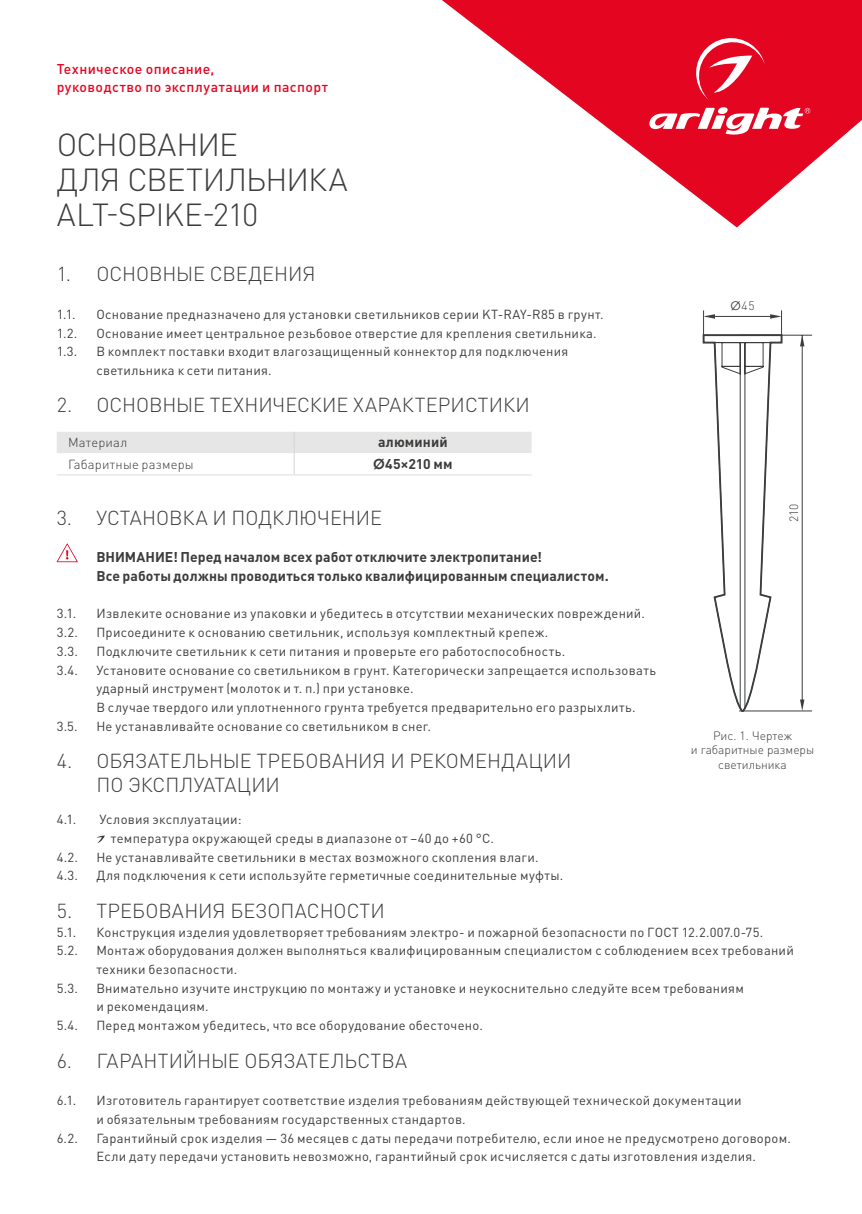
<style>
.page{position:relative;width:862px;height:1214px;background:#fff}
.page>*{position:absolute;margin:0;border:0;box-sizing:border-box;transform-origin:0 0}
.t1{font:300 31.6px/35px "DIN Pro";letter-spacing:-.025em;color:#3d3d3c}
.t2{font:300 20px/24px "DIN Pro";color:#3c3c3b}
.t3{font:700 14px/18.8px "DIN Pro";letter-spacing:.005em;color:#3c3c3b}
.t4{font:500 14px/18px "DIN Pro";letter-spacing:.03em;color:#e40521}
.t5{font:13px/18.8px "DIN Pro";letter-spacing:.025em;color:#3c3c3b}
.t6{font:300 13px "DIN Pro";letter-spacing:.015em;color:#3c3c3b}
.t7{font:300 12px/14.4px "DIN Pro";color:#3c3c3b;text-align:center}
.s1{font-family:"Century Gothic"}
.s2{font-family:"Century Gothic";font-weight:400}
</style>
<div class="page">
<svg style="left:442px;top:0;width:420px;height:227px;fill:#e40521"></svg>
<svg style="left:646px;top:107px;width:164px;height:30px"></svg>
<svg style="left:691px;top:33px;width:73px;height:66px;background:#e83047"></svg>
<svg style="left:57px;top:431px;width:474px;height:43px"></svg>
<hr style="left:57px;top:474px;width:237px;height:1px;background:#dedede">
<hr style="left:294px;top:474px;width:237px;height:1px;background:#dedede">
<svg style="left:96px;top:835px;width:9px;height:7px"></svg>
<svg style="left:57px;top:543px;width:21px;height:19px"></svg>
<hr style="left:781px;top:310px;width:1px;height:32px;background:#3b3e3c">
<hr style="left:703px;top:310px;width:1px;height:32px;background:#3b3e3c">
<hr style="left:705px;top:316px;width:66px;height:1px;background:#3b3e3c">
<hr style="left:739px;top:335px;width:73px;height:1px;background:#3b3e3c">
<hr style="left:739px;top:710px;width:73px;height:1px;background:#3b3e3c">
<hr style="left:802px;top:335px;width:1px;height:370px;background:#3b3e3c">
<svg style="left:703px;top:314px;width:12px;height:5px"></svg>
<svg style="left:770px;top:314px;width:11px;height:5px"></svg>
<svg style="left:800px;top:335px;width:4px;height:11px"></svg>
<svg style="left:800px;top:699px;width:4px;height:12px"></svg>
<svg style="left:702px;top:333px;width:81px;height:379px"></svg>
<p class="t4" style="left:57px;top:60px;width:273px">Техническое описание,<br>руководство по эксплуатации и паспорт</p>
<h1 class="t1" style="left:57px;top:126px;width:292px">ОСНОВАНИЕ<br>ДЛЯ СВЕТИЛЬНИКА<br>ALT-SPIKE-210</h1>
<h2 class="t2" style="left:57px;top:261px;width:260px">1. ОСНОВНЫЕ СВЕДЕНИЯ</h2>
<p class="t5" style="left:57px;top:304px;width:20px">1.1.</p>
<p class="t5" style="left:96px;top:304px;width:509px">Основание предназначено для установки светильников серии KT-RAY-R85 в грунт.</p>
<p class="t5" style="left:57px;top:323px;width:22px">1.2.</p>
<p class="t5" style="left:96px;top:323px;width:502px">Основание имеет центральное резьбовое отверстие для крепления светильника.</p>
<p class="t5" style="left:57px;top:341px;width:22px">1.3.</p>
<p class="t5" style="left:96px;top:341px;width:473px">В комплект поставки входит влагозащищенный коннектор для подключения светильника к сети питания.</p>
<h2 class="t2" style="left:57px;top:392px;width:475px">2. ОСНОВНЫЕ ТЕХНИЧЕСКИЕ ХАРАКТЕРИСТИКИ</h2>
<p class="t6" style="left:68px;top:434px;width:61px">Материал</p>
<p class="t3" style="left:378px;top:431px;width:71px">алюминий</p>
<p class="t6" style="left:68px;top:455px;width:127px">Габаритные размеры</p>
<p class="t3" style="left:373px;top:453px;width:81px"><span class="s1">Ø</span>45×210 мм</p>
<h2 class="t2" style="left:57px;top:504px;width:327px">3. УСТАНОВКА И ПОДКЛЮЧЕНИЕ</h2>
<p class="t3" style="left:96px;top:546px;width:514px">ВНИМАНИЕ! Перед началом всех работ отключите электропитание!<br>Все работы должны проводиться только квалифицированным специалистом.</p>
<p class="t5" style="left:57px;top:603px;width:21px">3.1.</p>
<p class="t5" style="left:96px;top:603px;width:550px">Извлеките основание из упаковки и убедитесь в отсутствии механических повреждений.</p>
<p class="t5" style="left:57px;top:622px;width:23px">3.2.</p>
<p class="t5" style="left:96px;top:622px;width:453px">Присоедините к основанию светильник, используя комплектный крепеж.</p>
<p class="t5" style="left:57px;top:641px;width:23px">3.3.</p>
<p class="t5" style="left:96px;top:641px;width:470px">Подключите светильник к сети питания и проверьте его работоспособность.</p>
<p class="t5" style="left:57px;top:659px;width:23px">3.4.</p>
<p class="t5" style="left:96px;top:659px;width:561px">Установите основание со светильником в грунт. Категорически запрещается использовать ударный инструмент (молоток и т. п.) при установке.<br>В случае твердого или уплотненного грунта требуется предварительно его разрыхлить.</p>
<p class="t5" style="left:57px;top:716px;width:23px">3.5.</p>
<p class="t5" style="left:96px;top:716px;width:336px">Не устанавливайте основание со светильником в снег.</p>
<h2 class="t2" style="left:96px;top:748px;width:477px;text-indent:-40px">4. ОБЯЗАТЕЛЬНЫЕ ТРЕБОВАНИЯ И РЕКОМЕНДАЦИИ<br>ПО ЭКСПЛУАТАЦИИ</h2>
<p class="t5" style="left:57px;top:809px;width:21px">4.1.</p>
<p class="t5" style="left:111px;top:809px;width:384px;text-indent:-11px">Условия эксплуатации:<br>температура окружающей среды в диапазоне от –40 до +60 °С.</p>
<p class="t5" style="left:57px;top:847px;width:23px">4.2.</p>
<p class="t5" style="left:96px;top:847px;width:443px">Не устанавливайте светильники в местах возможного скопления влаги.</p>
<p class="t5" style="left:57px;top:865px;width:23px">4.3.</p>
<p class="t5" style="left:96px;top:865px;width:468px">Для подключения к сети используйте герметичные соединительные муфты.</p>
<h2 class="t2" style="left:57px;top:897px;width:330px">5. ТРЕБОВАНИЯ БЕЗОПАСНОСТИ</h2>
<p class="t5" style="left:57px;top:921px;width:21px">5.1.</p>
<p class="t5" style="left:96px;top:921px;width:668px">Конструкция изделия удовлетворяет требованиям электро- и пожарной безопасности по ГОСТ 12.2.007.0-75.</p>
<p class="t5" style="left:57px;top:940px;width:23px">5.2.</p>
<p class="t5" style="left:96px;top:940px;width:699px">Монтаж оборудования должен выполняться квалифицированным специалистом с соблюдением всех требований техники безопасности.</p>
<p class="t5" style="left:57px;top:977px;width:23px">5.3.</p>
<p class="t5" style="left:96px;top:977px;width:649px">Внимательно изучите инструкцию по монтажу и установке и неукоснительно следуйте всем требованиям и рекомендациям.</p>
<p class="t5" style="left:57px;top:1015px;width:23px">5.4.</p>
<p class="t5" style="left:96px;top:1015px;width:388px">Перед монтажом убедитесь, что все оборудование обесточено.</p>
<h2 class="t2" style="left:57px;top:1047px;width:352px">6. ГАРАНТИЙНЫЕ ОБЯЗАТЕЛЬСТВА</h2>
<p class="t5" style="left:57px;top:1090px;width:21px">6.1.</p>
<p class="t5" style="left:96px;top:1090px;width:647px">Изготовитель гарантирует соответствие изделия требованиям действующей технической документации и обязательным требованиям государственных стандартов.</p>
<p class="t5" style="left:57px;top:1127px;width:23px">6.2.</p>
<p class="t5" style="left:96px;top:1127px;width:696px">Гарантийный срок изделия — 36 месяцев с даты передачи потребителю, если иное не предусмотрено договором.<br>Если дату передачи установить невозможно, гарантийный срок исчисляется с даты изготовления изделия.</p>
<p class="t7" style="left:730px;top:298px;width:25px"><span class="s2">Ø</span>45</p>
<p class="t7" style="left:786px;top:522px;width:20px;rotate:-90deg">210</p>
<p class="t7" style="left:691px;top:727px;width:125px">Рис. 1. Чертеж<br>и габаритные размеры светильника</p>
</div>
